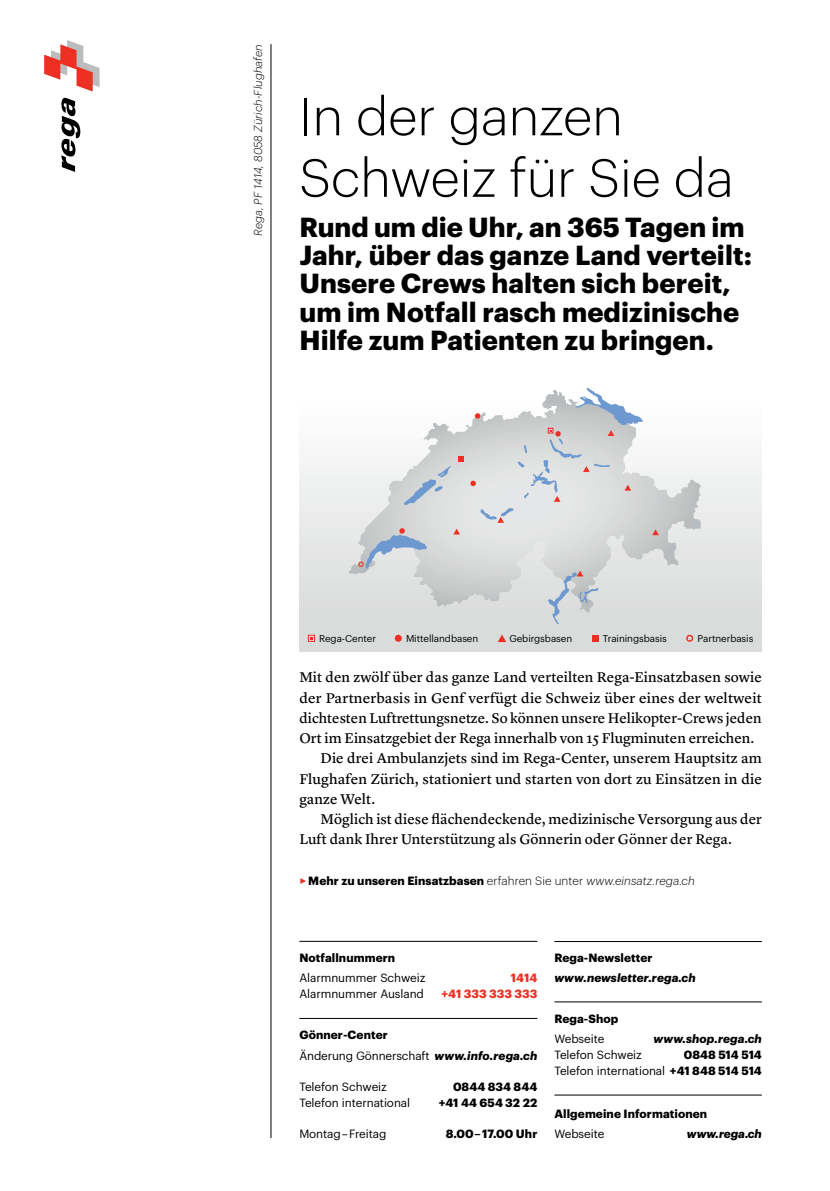
<style>
.page{position:relative;width:830px;height:1191px;background:#fff}
.page>*{position:absolute;margin:0;border:0;box-sizing:border-box;transform-origin:0 0}
.t1{font:300 52.5px/61.5px "Graphik";color:#000001}
.t2{font:700 27px/28.3px "Graphik";letter-spacing:.005em;color:#000001}
.t3{font:14.7px/20.2px "Lyon Text Regular No.2";letter-spacing:.005em;color:#000001;text-align:justify}
.t4{font:11.7px "Graphik";letter-spacing:-.005em;color:#000001}
.t5{font:700 11.7px "Graphik";letter-spacing:.01em;color:#000001}
.t6{font:italic 700 11.7px "Graphik";letter-spacing:.01em;color:#000001}
.t7{font:700 11.7px "Graphik";color:#ee3022}
.t8{font:italic 300 11.25px "Graphik";letter-spacing:.01em;color:#000001}
.t9{font:9.75px "Graphik";letter-spacing:-.005em;color:#000001}
.s1{color:#ee3022}
.s2{font-weight:300}
.s3{font-weight:300;font-style:italic}
.s4{font-weight:700;font-style:italic}
.s5{font-weight:700}
</style>
<div class="page">
<div style="left:299px;top:399px;width:462px;height:253px;background:linear-gradient(to bottom,#fefefe,#d5d7d6)"></div>
<hr style="left:270px;top:44px;width:1px;height:1094px;background:#000001">
<hr style="left:299px;top:1018px;width:238px;height:1px;background:#000001">
<hr style="left:299px;top:941px;width:238px;height:1px;background:#000001">
<hr style="left:554px;top:941px;width:207px;height:1px;background:#000001">
<hr style="left:554px;top:1001px;width:207px;height:1px;background:#000001">
<svg style="left:44px;top:40px;width:55px;height:51px"></svg>
<svg style="left:61px;top:97px;width:19px;height:75px"></svg>
<hr style="left:554px;top:1094px;width:207px;height:1px;background:#000001">
<svg style="left:349px;top:399px;width:351px;height:213px"></svg>
<svg style="left:402px;top:466px;width:49px;height:39px;background:#c5ced7"></svg>
<svg style="left:474px;top:413px;width:6px;height:5px"></svg>
<svg style="left:470px;top:481px;width:5px;height:5px"></svg>
<svg style="left:358px;top:528px;width:69px;height:41px;background:#bfc7d3"></svg>
<svg style="left:453px;top:529px;width:7px;height:5px"></svg>
<svg style="left:480px;top:508px;width:33px;height:15px"></svg>
<svg style="left:517px;top:388px;width:125px;height:114px"></svg>
<svg style="left:652px;top:529px;width:6px;height:6px"></svg>
<svg style="left:547px;top:570px;width:51px;height:54px;background:#c9ced4"></svg>
<svg style="left:457px;top:456px;width:6px;height:5px"></svg>
<div style="left:685px;top:635px;width:7px;height:7px;border:1px solid #ee3022;border-radius:50%"></div>
<div style="left:591px;top:635px;width:7px;height:7px;background:#ee3022"></div>
<div style="left:394px;top:635px;width:7px;height:7px;background:#ee3022;border-radius:50%"></div>
<svg style="left:497px;top:634px;width:9px;height:8px"></svg>
<div style="left:308px;top:635px;width:7px;height:7px;border:1px solid #ee3022"></div>
<p class="t8" style="left:253px;top:236px;width:193px;rotate:-90deg">Rega, PF 1414, 8058 Zürich-Flughafen</p>
<h1 class="t1" style="left:299px;top:89px;width:435px">In der ganzen<br>Schweiz für Sie da</h1>
<p class="t2" style="left:299px;top:215px;width:454px">Rund um die Uhr, an 365 Tagen im<br>Jahr, über das ganze Land verteilt:<br>Unsere Crews halten sich bereit, um im Notfall rasch medizinische<br>Hilfe zum Patienten zu bringen.</p>
<p class="t9" style="left:319px;top:634px;width:58px">Rega-Center</p>
<p class="t9" style="left:406px;top:634px;width:74px">Mittellandbasen</p>
<p class="t9" style="left:509px;top:634px;width:64px">Gebirgsbasen</p>
<p class="t9" style="left:602px;top:634px;width:65px">Trainingsbasis</p>
<p class="t9" style="left:697px;top:634px;width:57px">Partnerbasis</p>
<p class="t3" style="left:299px;top:668px;width:464px">Mit den zwölf über das ganze Land verteilten Rega-Einsatzbasen sowie der Partnerbasis in Genf verfügt die Schweiz über eines der weltweit dichtesten Luftrettungsnetze. So können unsere Helikopter-Crews jeden Ort im Einsatzgebiet der Rega innerhalb von 15 Flugminuten erreichen.</p>
<p class="t3" style="left:299px;top:749px;width:464px;text-indent:21px">Die drei Ambulanzjets sind im Rega-Center, unserem Hauptsitz am Flughafen Zürich, stationiert und starten von dort zu Einsätzen in die ganze Welt.</p>
<p class="t3" style="left:299px;top:810px;width:464px;text-indent:21px">Möglich ist diese flächendeckende, medizinische Versorgung aus der<br>Luft dank Ihrer Unterstützung als Gönnerin oder Gönner der Rega.</p>
<p class="t5" style="left:299px;top:876px;width:397px"><span class="s1">✓</span>Mehr zu unseren Einsatzbasen <span class="s2">erfahren Sie unter</span> <span class="s3">www.einsatz.rega.ch</span></p>
<h2 class="t5" style="left:299px;top:953px;width:97px">Notfallnummern</h2>
<p class="t4" style="left:299px;top:973px;width:127px">Alarmnummer Schweiz</p>
<p class="t7" style="left:510px;top:973px;width:28px">1414</p>
<p class="t4" style="left:299px;top:989px;width:126px">Alarmnummer Ausland</p>
<p class="t7" style="left:441px;top:989px;width:97px">+41 333 333 333</p>
<h2 class="t5" style="left:299px;top:1030px;width:90px">Gönner-Center</h2>
<p class="t4" style="left:299px;top:1050px;width:239px">Änderung Gönnerschaft <span class="s4">www.info.rega.ch</span></p>
<p class="t4" style="left:299px;top:1081px;width:89px">Telefon Schweiz</p>
<p class="t5" style="left:453px;top:1082px;width:86px">0844 834 844</p>
<p class="t4" style="left:299px;top:1097px;width:112px">Telefon international</p>
<p class="t5" style="left:438px;top:1098px;width:97px">+41 44 654 32 22</p>
<p class="t4" style="left:299px;top:1129px;width:88px">Montag – Freitag</p>
<p class="t5" style="left:445px;top:1129px;width:93px">8.00 – 17.00 Uhr</p>
<h2 class="t5" style="left:554px;top:953px;width:100px">Rega-Newsletter</h2>
<p class="t6" style="left:554px;top:971px;width:143px">www.newsletter.rega.ch</p>
<h2 class="t5" style="left:554px;top:1013px;width:65px">Rega-Shop</h2>
<p class="t4" style="left:554px;top:1033px;width:52px">Webseite</p>
<p class="t6" style="left:653px;top:1032px;width:110px">www.shop.rega.ch</p>
<p class="t4" style="left:554px;top:1049px;width:89px">Telefon Schweiz</p>
<p class="t5" style="left:683px;top:1050px;width:80px">0848 514 514</p>
<p class="t4" style="left:554px;top:1066px;width:209px">Telefon international <span class="s5">+41 848 514 514</span></p>
<h2 class="t5" style="left:554px;top:1109px;width:154px">Allgemeine Informationen</h2>
<p class="t4" style="left:554px;top:1128px;width:52px">Webseite</p>
<p class="t6" style="left:686px;top:1127px;width:76px">www.rega.ch</p>
</div>
